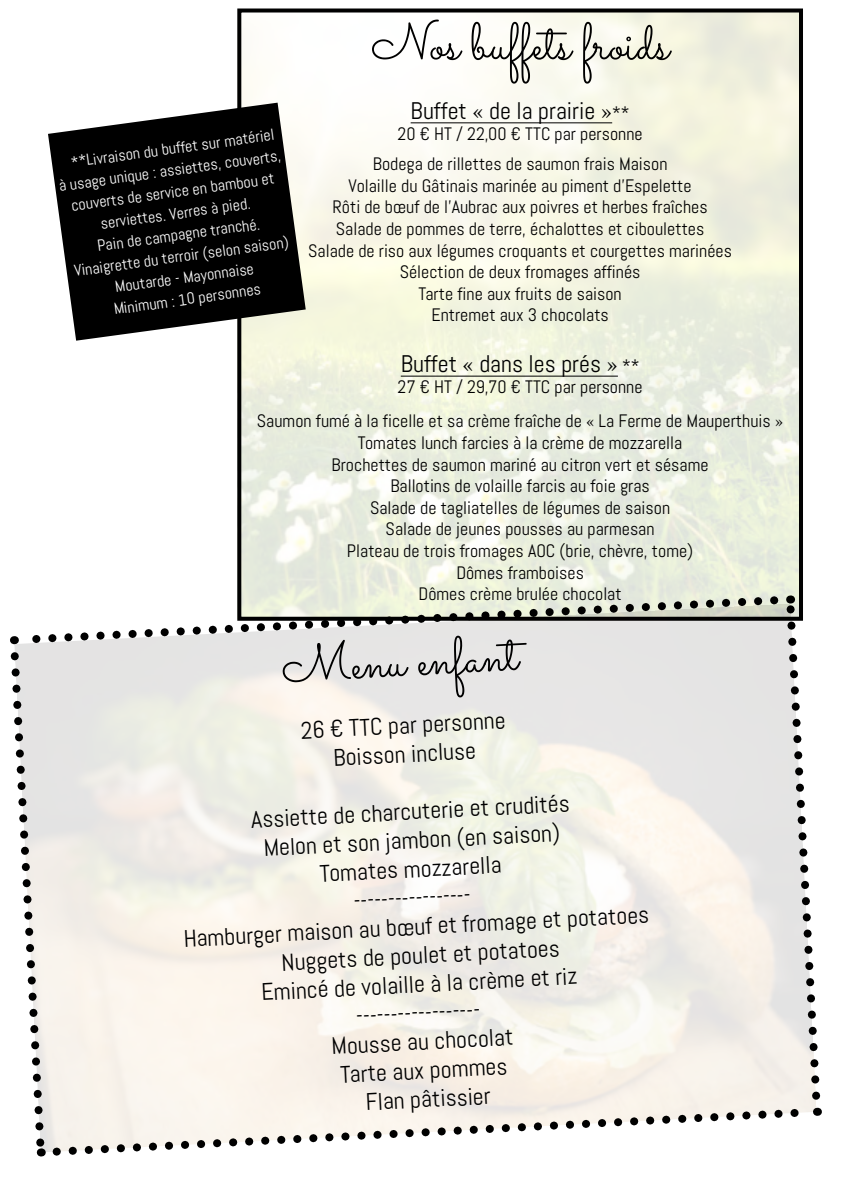
<style>
.page{position:relative;width:851px;height:1191px;background:#fff}
.page>*{position:absolute;margin:0;border:0;box-sizing:border-box;transform-origin:0 0}
.t1{font:52px "Sacramento";color:#000}
.t2{font:24px/28.8px "Abel";color:#000;text-align:center}
.t3{font:18px/21.6px "Abel";color:#000;text-align:center}
.t4{font:16px/21.6px "Abel";color:#fff;text-align:center}
.s1{font-size:18px}
.s2{color:#00a047}
</style>
<div class="page">
<img style="left:242px;top:14px;width:555px;height:581px">
<hr style="left:410px;top:122px;width:202px;height:1px;background:#000">
<hr style="left:401px;top:376px;width:216px;height:1px;background:#000">
<div style="left:237px;top:9px;width:565px;height:612px;border:4px solid #000"></div>
<svg style="left:48px;top:103px;width:258px;height:238px;fill:#000"></svg>
<svg style="left:55px;top:153px;width:17px;height:16px"></svg>
<svg style="left:49px;top:1103px;width:768px;height:53px"></svg>
<svg style="left:33px;top:592px;width:749px;height:56px"></svg>
<svg style="left:782px;top:595px;width:40px;height:520px"></svg>
<svg style="left:10px;top:636px;width:39px;height:520px"></svg>
<h1 class="t1" style="left:371px;top:11px;width:299px">Nos buffets froids</h1>
<h2 class="t2" style="left:410px;top:96px;width:220px">Buffet « de la prairie »<span class="s1">**</span></h2>
<p class="t3" style="left:372px;top:119px;width:296px;line-height:30px">20 € HT / 22,00 € TTC par personne<br>Bodega de rillettes de saumon frais Maison</p>
<p class="t3" style="left:308px;top:175px;width:425px">Volaille du Gâtinais marinée au piment d’Espelette<br>Rôti de bœuf de l’Aubrac aux poivres et herbes fraîches Salade de pommes de terre, échalottes et ciboulettes<br>Salade de riso aux légumes croquants et courgettes marinées Sélection de deux fromages affinés<br>Tarte fine aux fruits de saison<br>Entremet aux 3 chocolats</p>
<h2 class="t2" style="left:401px;top:349px;width:240px">Buffet « dans les prés » <span class="s1">**</span></h2>
<p class="t3" style="left:257px;top:370px;width:528px;line-height:34px">27 € HT / 29,70 € TTC par personne<br>Saumon fumé à la ficelle et sa crème fraîche de « La Ferme de Mauperthuis »</p>
<p class="t3" style="left:331px;top:432px;width:378px">Tomates lunch farcies à la crème de mozzarella Brochettes de saumon mariné au citron vert et sésame Ballotins de volaille farcis au foie gras<br>Salade de tagliatelles de légumes de saison<br>Salade de jeunes pousses au parmesan<br>Plateau de trois fromages AOC (brie, chèvre, tome)<br>Dômes framboises<br>Dômes crème brulée chocolat</p>
<p class="t4" style="left:54px;top:154px;width:225px;rotate:-8deg"><span class="s2">*</span> **Livraison du buffet sur matériel à usage unique : assiettes, couverts, couverts de service en bambou et serviettes. Verres à pied.<br>Pain de campagne tranché.<br>Vinaigrette du terroir (selon saison)<br>Moutarde - Mayonnaise<br>Minimum : 10 personnes</p>
<h1 class="t1" style="left:280px;top:633px;width:238px;rotate:-3deg">Menu enfant</h1>
<h2 class="t2" style="left:300px;top:716px;width:207px;rotate:-3deg">26 € TTC par personne<br>Boisson incluse</h2>
<p class="t2" style="left:177px;top:809px;width:467px;rotate:-3deg">Assiette de charcuterie et crudités<br>Melon et son jambon (en saison)<br>Tomates mozzarella<br>-----------------<br>Hamburger maison au bœuf et fromage et potatoes<br>Nuggets de poulet et potatoes<br>Emincé de volaille à la crème et riz<br>------------------<br>Mousse au chocolat<br>Tarte aux pommes<br>Flan pâtissier</p>
</div>
